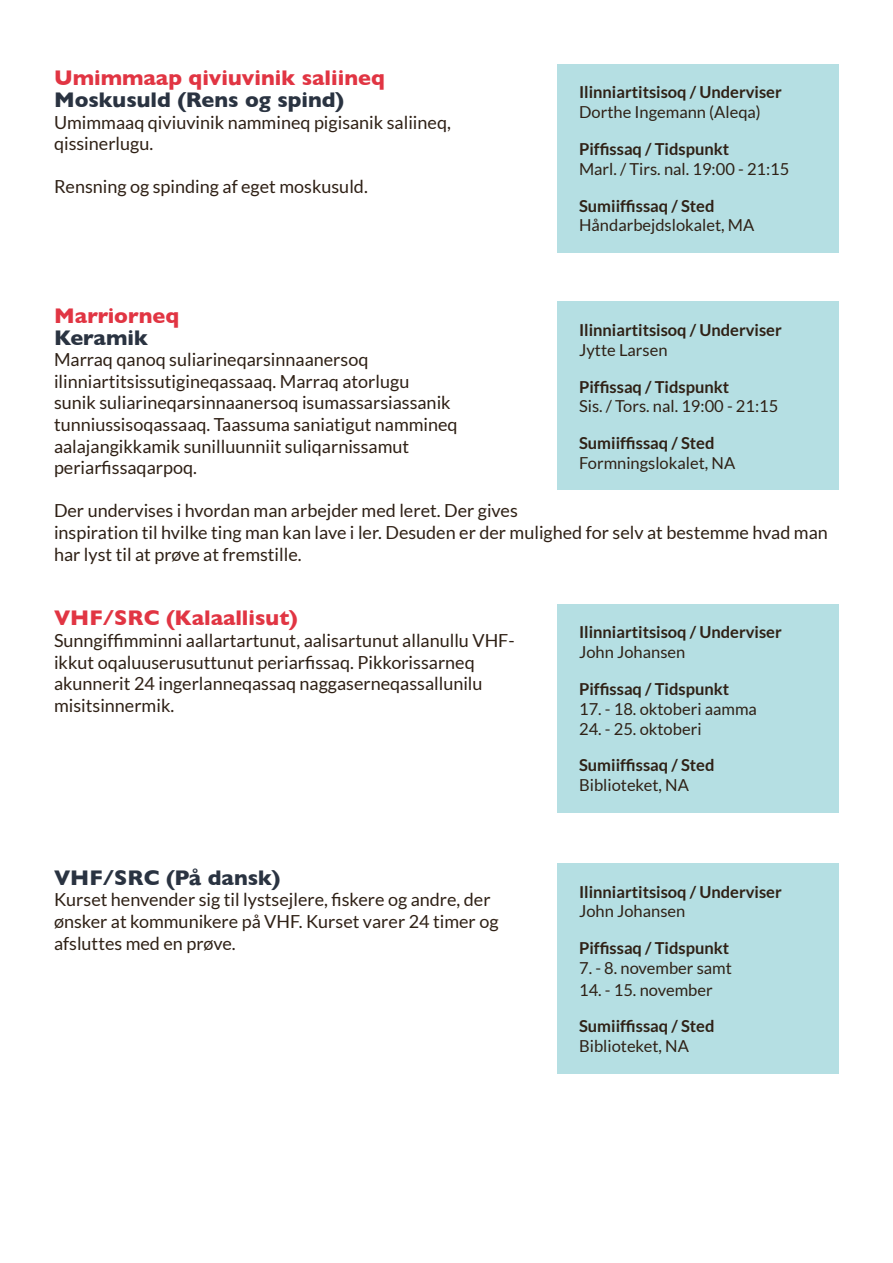
<style>
.page{position:relative;width:893px;height:1263px;background:#fff}
.page>*{position:absolute;margin:0;border:0;box-sizing:border-box;transform-origin:0 0}
.Overskrift_Fag{font:700 21.6px/21.6px "Gill Sans";color:#e13543}
.Overskrift_Fag-2{font:700 21.6px "Gill Sans";color:#2a3341}
.Holdbeskrivelse{font:18px/21.6px "Lato";color:#2f2116}
.Brødtekst{font:18px/21.6px "Lato";color:#2f2116}
.Infoboks_overskrift{font:700 16.5px "Lato";color:#2f2116}
.Infoboks_info{font:16.5px "Lato";color:#2f2116}
.s1{color:#2a3341}
</style>
<div class="page">
<div style="left:558px;top:64px;width:281px;height:189px;background:#b5dfe3"></div>
<div style="left:558px;top:301px;width:281px;height:189px;background:#b5dfe3"></div>
<div style="left:558px;top:604px;width:281px;height:208px;background:#b5dfe3"></div>
<div style="left:558px;top:863px;width:281px;height:210px;background:#b5dfe3"></div>
<p class="Overskrift_Fag" style="left:54px;top:67px;width:332px">Umimmaap qiviuvinik saliineq<br><span class="s1">Moskusuld (Rens og spind)</span></p>
<p class="Holdbeskrivelse" style="left:54px;top:111px;width:398px">Umimmaaq qiviuvinik nammineq pigisanik saliineq, qissinerlugu.</p>
<p class="Holdbeskrivelse" style="left:54px;top:176px;width:315px">Rensning og spinding af eget moskusuld.</p>
<p class="Infoboks_overskrift" style="left:579px;top:83px;width:204px">Ilinniartitsisoq / Underviser</p>
<p class="Infoboks_info" style="left:579px;top:103px;width:183px">Dorthe Ingemann (Aleqa)</p>
<p class="Infoboks_overskrift" style="left:579px;top:139px;width:152px">Piffissaq / Tidspunkt</p>
<p class="Infoboks_info" style="left:579px;top:160px;width:212px">Marl. / Tirs. nal. 19:00 - 21:15</p>
<p class="Infoboks_overskrift" style="left:579px;top:196px;width:137px">Sumiiffissaq / Sted</p>
<p class="Infoboks_info" style="left:579px;top:216px;width:177px">Håndarbejdslokalet, MA</p>
<p class="Overskrift_Fag" style="left:54px;top:304px;width:127px">Marriorneq<br><span class="s1">Keramik</span></p>
<p class="Holdbeskrivelse" style="left:54px;top:349px;width:405px">Marraq qanoq suliarineqarsinnaanersoq ilinniartitsissutigineqassaaq. Marraq atorlugu<br>sunik suliarineqarsinnaanersoq isumassarsiassanik tunniussisoqassaaq. Taassuma saniatigut nammineq aalajangikkamik sunilluunniit suliqarnissamut periarfissaqarpoq.</p>
<p class="Holdbeskrivelse" style="left:54px;top:500px;width:775px">Der undervises i hvordan man arbejder med leret. Der gives<br>inspiration til hvilke ting man kan lave i ler. Desuden er der mulighed for selv at bestemme hvad man har lyst til at prøve at fremstille.</p>
<p class="Infoboks_overskrift" style="left:579px;top:320px;width:204px">Ilinniartitsisoq / Underviser</p>
<p class="Infoboks_info" style="left:579px;top:341px;width:90px">Jytte Larsen</p>
<p class="Infoboks_overskrift" style="left:579px;top:377px;width:152px">Piffissaq / Tidspunkt</p>
<p class="Infoboks_info" style="left:579px;top:397px;width:201px">Sis. / Tors. nal. 19:00 - 21:15</p>
<p class="Infoboks_overskrift" style="left:579px;top:434px;width:137px">Sumiiffissaq / Sted</p>
<p class="Infoboks_info" style="left:579px;top:454px;width:158px">Formningslokalet, NA</p>
<p class="Overskrift_Fag" style="left:54px;top:607px;width:245px">VHF/SRC (Kalaallisut)</p>
<p class="Holdbeskrivelse" style="left:54px;top:630px;width:462px">Sunngiffimminni aallartartunut, aalisartunut allanullu VHF&shy;ikkut oqaluuserusuttunut periarfissaq. Pikkorissarneq akunnerit 24 ingerlanneqassaq naggaserneqassallunilu misitsinnermik.</p>
<p class="Overskrift_Fag-2" style="left:54px;top:860px;width:228px">VHF/SRC (På dansk)</p>
<p class="Brødtekst" style="left:54px;top:889px;width:446px">Kurset henvender sig til lystsejlere, fiskere og andre, der ønsker at kommunikere på VHF. Kurset varer 24 timer og afsluttes med en prøve.</p>
<p class="Infoboks_overskrift" style="left:579px;top:623px;width:204px">Ilinniartitsisoq / Underviser</p>
<p class="Infoboks_info" style="left:579px;top:643px;width:108px">John Johansen</p>
<p class="Infoboks_overskrift" style="left:579px;top:679px;width:152px">Piffissaq / Tidspunkt</p>
<p class="Infoboks_info" style="left:579px;top:700px;width:179px">17. - 18. oktoberi aamma</p>
<p class="Infoboks_info" style="left:579px;top:719px;width:124px">24. - 25. oktoberi</p>
<p class="Infoboks_overskrift" style="left:579px;top:756px;width:137px">Sumiiffissaq / Sted</p>
<p class="Infoboks_info" style="left:579px;top:776px;width:111px">Biblioteket, NA</p>
<p class="Infoboks_overskrift" style="left:579px;top:882px;width:204px">Ilinniartitsisoq / Underviser</p>
<p class="Infoboks_info" style="left:579px;top:902px;width:108px">John Johansen</p>
<p class="Infoboks_overskrift" style="left:579px;top:939px;width:152px">Piffissaq / Tidspunkt</p>
<p class="Infoboks_info" style="left:579px;top:959px;width:154px">7. - 8. november samt</p>
<p class="Infoboks_info" style="left:579px;top:980px;width:135px">14. - 15. november</p>
<p class="Infoboks_overskrift" style="left:579px;top:1017px;width:137px">Sumiiffissaq / Sted</p>
<p class="Infoboks_info" style="left:579px;top:1037px;width:111px">Biblioteket, NA</p>
</div>
